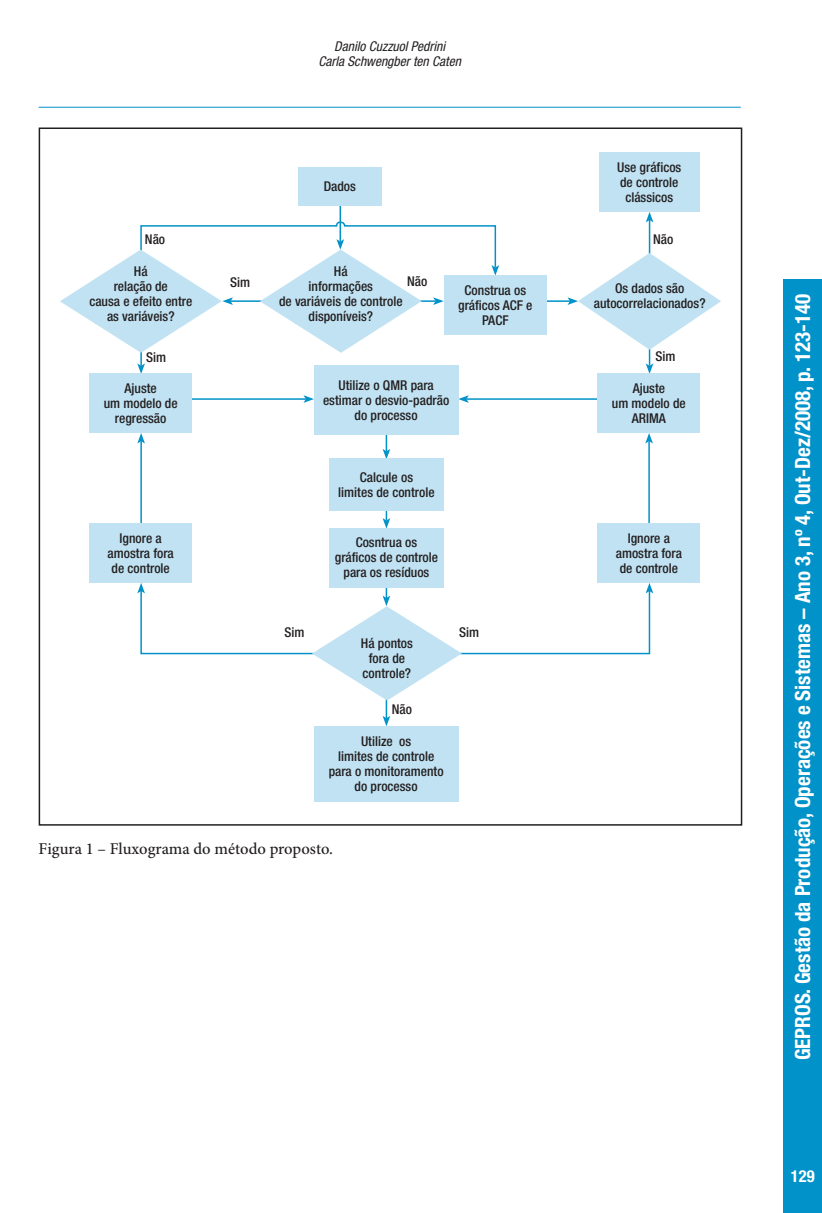
<style>
.page{position:relative;width:822px;height:1213px;background:#fff}
.page>*{position:absolute;margin:0;border:0;box-sizing:border-box;transform-origin:0 0}
.t1{font:700 condensed 21px "Helvetica Neue LT Std";color:#fff}
.t2{font:500 16.5px "Minion Pro";color:#231f20}
.t3{font:700 condensed 16.5px "Helvetica Neue LT Std";color:#fff}
.t4{font:500 condensed 13.5px/15px "Helvetica Neue LT Std";color:#231f20;text-align:center}
.t5{font:italic condensed 13.5px/15px "Helvetica Neue LT Std";color:#231f20;text-align:center}
</style>
<div class="page">
<div style="left:783px;top:279px;width:38px;height:934px;background:#0092c8"></div>
<hr style="left:39px;top:107px;width:701px;height:1px;background:#0092c8">
<hr style="left:648px;top:220px;width:2px;height:40px;background:#0092c8">
<svg style="left:646px;top:212px;width:7px;height:10px"></svg>
<hr style="left:541px;top:300px;width:28px;height:2px;background:#0092c8">
<hr style="left:339px;top:205px;width:2px;height:36px;background:#0092c8">
<hr style="left:140px;top:441px;width:2px;height:83px;background:#0092c8">
<svg style="left:137px;top:433px;width:8px;height:10px"></svg>
<hr style="left:140px;top:345px;width:2px;height:21px;background:#0092c8">
<svg style="left:137px;top:363px;width:8px;height:10px"></svg>
<hr style="left:190px;top:398px;width:116px;height:2px;background:#0092c8">
<svg style="left:303px;top:395px;width:11px;height:8px"></svg>
<hr style="left:385px;top:431px;width:2px;height:20px;background:#0092c8">
<svg style="left:382px;top:449px;width:8px;height:9px"></svg>
<hr style="left:466px;top:398px;width:135px;height:2px;background:#0092c8">
<svg style="left:458px;top:395px;width:10px;height:8px"></svg>
<hr style="left:648px;top:441px;width:1px;height:83px;background:#0092c8">
<svg style="left:645px;top:433px;width:7px;height:10px"></svg>
<hr style="left:648px;top:345px;width:2px;height:21px;background:#0092c8">
<svg style="left:645px;top:363px;width:8px;height:10px"></svg>
<hr style="left:385px;top:500px;width:2px;height:20px;background:#0092c8">
<svg style="left:382px;top:518px;width:8px;height:10px"></svg>
<hr style="left:385px;top:698px;width:2px;height:20px;background:#0092c8">
<svg style="left:382px;top:716px;width:8px;height:10px"></svg>
<div style="left:298px;top:167px;width:83px;height:38px;background:#c0e2f2"></div>
<div style="left:598px;top:152px;width:101px;height:60px;background:#c0e2f2"></div>
<svg style="left:137px;top:583px;width:516px;height:118px"></svg>
<svg style="left:60px;top:222px;width:439px;height:131px"></svg>
<svg style="left:567px;top:253px;width:153px;height:97px"></svg>
<div style="left:90px;top:373px;width:102px;height:60px;background:#c0e2f2"></div>
<div style="left:597px;top:373px;width:103px;height:60px;background:#c0e2f2"></div>
<div style="left:90px;top:523px;width:102px;height:60px;background:#c0e2f2"></div>
<div style="left:597px;top:523px;width:103px;height:60px;background:#c0e2f2"></div>
<div style="left:314px;top:365px;width:144px;height:70px;background:#c0e2f2"></div>
<div style="left:444px;top:276px;width:102px;height:59px;background:#c0e2f2"></div>
<div style="left:329px;top:458px;width:115px;height:53px;background:#c0e2f2"></div>
<div style="left:329px;top:528px;width:115px;height:59px;background:#c0e2f2"></div>
<div style="left:314px;top:726px;width:144px;height:76px;background:#c0e2f2"></div>
<p class="t5" style="left:318px;top:40px;width:144px">Danilo Cuzzuol Pedrini<br>Carla Schwengber ten Caten</p>
<p class="t4" style="left:323px;top:180px;width:34px">Dados</p>
<p class="t4" style="left:617px;top:161px;width:66px">Use gráficos de controle clássicos</p>
<p class="t4" style="left:145px;top:233px;width:22px">Não</p>
<p class="t4" style="left:653px;top:233px;width:22px">Não</p>
<p class="t4" style="left:89px;top:265px;width:104px">Há<br>relação de<br>causa e efeito entre as variáveis?</p>
<p class="t4" style="left:146px;top:351px;width:21px">Sim</p>
<p class="t4" style="left:279px;top:265px;width:125px">Há<br>informações<br>de variáveis de controle disponíveis?</p>
<p class="t4" style="left:230px;top:276px;width:21px">Sim</p>
<p class="t4" style="left:407px;top:275px;width:22px">Não</p>
<p class="t4" style="left:458px;top:284px;width:76px">Construa os gráficos ACF e<br>PACF</p>
<p class="t4" style="left:593px;top:282px;width:113px">Os dados são autocorrelacionados?</p>
<p class="t4" style="left:655px;top:350px;width:21px">Sim</p>
<p class="t4" style="left:323px;top:379px;width:128px">Utilize o QMR para estimar o desvio-padrão do processo</p>
<p class="t4" style="left:104px;top:382px;width:75px">Ajuste<br>um modelo de regressão</p>
<p class="t4" style="left:611px;top:382px;width:75px">Ajuste<br>um modelo de<br>ARIMA</p>
<p class="t4" style="left:338px;top:471px;width:98px">Calcule os<br>limites de controle</p>
<p class="t4" style="left:108px;top:532px;width:68px">Ignore a amostra fora de controle</p>
<p class="t4" style="left:615px;top:532px;width:68px">Ignore a amostra fora de controle</p>
<p class="t4" style="left:335px;top:536px;width:105px">Cosntrua os gráficos de controle para os resíduos</p>
<p class="t4" style="left:284px;top:626px;width:21px">Sim</p>
<p class="t4" style="left:459px;top:626px;width:21px">Sim</p>
<p class="t4" style="left:361px;top:637px;width:53px">Há pontos fora de controle?</p>
<p class="t4" style="left:391px;top:703px;width:22px">Não</p>
<p class="t4" style="left:328px;top:735px;width:116px">Utilize os<br>limites de controle para o monitoramento do processo</p>
<p class="t2" style="left:39px;top:842px;width:296px">Figura 1 – Fluxograma do método proposto.</p>
<p class="t1" style="left:794px;top:1060px;width:768px;rotate:-90deg">GEPROS. Gestão da Produção, Operações e Sistemas – Ano 3, nº 4, Out-Dez/2008, p. 123-140</p>
<p class="t3" style="left:790px;top:1170px;width:25px">129</p>
</div>
